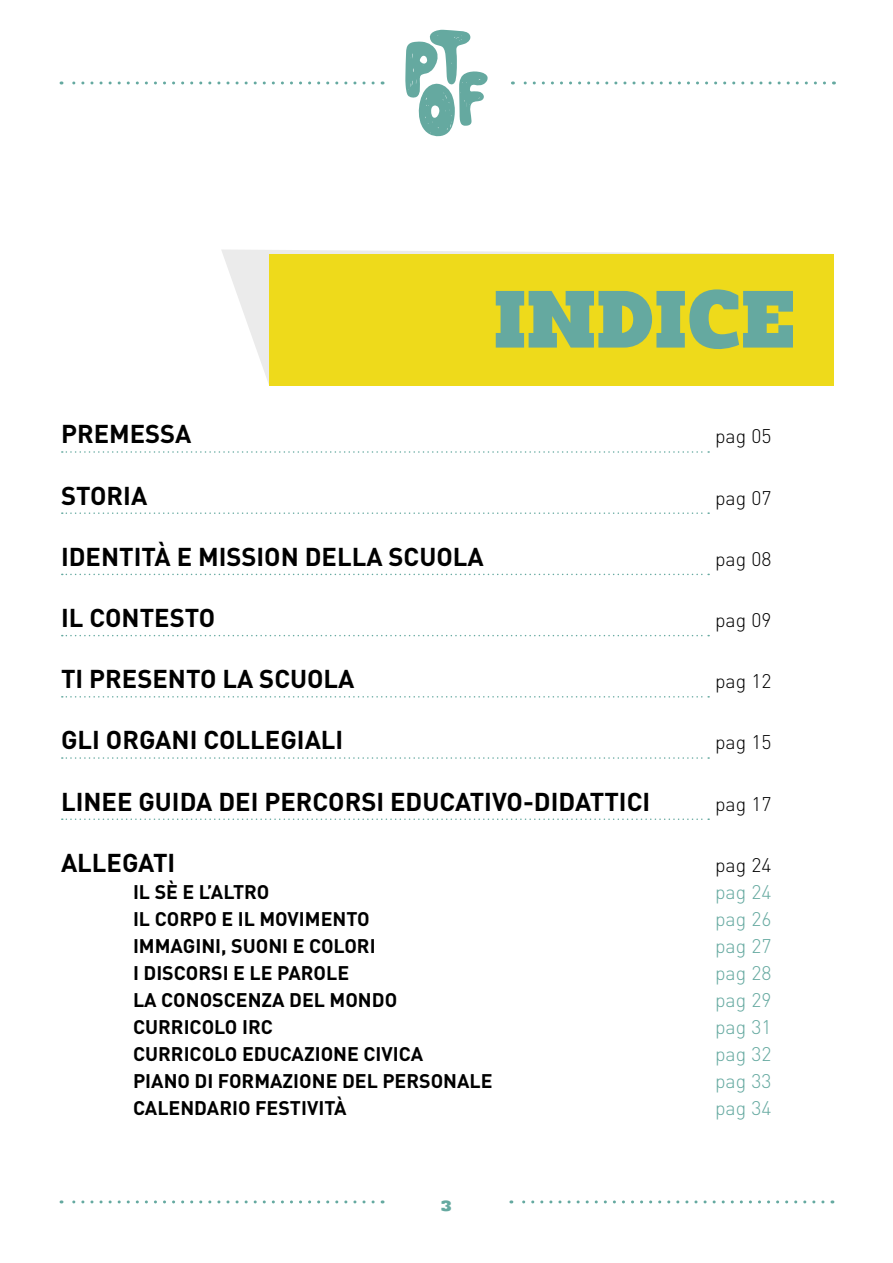
<style>
.page{position:relative;width:893px;height:1263px;background:#fff}
.page>*{position:absolute;margin:0;border:0;box-sizing:border-box;transform-origin:0 0}
.t1{font:88.5px "Romeral";color:#65a9a0}
.t2{font:700 25.5px "DIN";color:#000}
.t3{font:700 19.5px "DIN";color:#000}
.t4{font:300 19.5px "DIN";color:#65a9a0}
.t5{font:300 19.5px "DIN";color:#000}
.t6{font:19.5px "Romeral";color:#65a9a0}
</style>
<div class="page">
<svg style="left:405px;top:30px;width:83px;height:107px"></svg>
<svg style="left:61px;top:81px;width:312px;height:3px"></svg>
<svg style="left:512px;top:81px;width:312px;height:3px"></svg>
<svg style="left:61px;top:1200px;width:312px;height:3px"></svg>
<svg style="left:511px;top:1200px;width:312px;height:3px"></svg>
<svg style="left:62px;top:451px;width:647px;height:2px"></svg>
<svg style="left:62px;top:512px;width:647px;height:2px"></svg>
<svg style="left:62px;top:574px;width:647px;height:1px"></svg>
<svg style="left:62px;top:635px;width:647px;height:1px"></svg>
<svg style="left:62px;top:696px;width:647px;height:1px"></svg>
<svg style="left:62px;top:757px;width:647px;height:2px"></svg>
<svg style="left:62px;top:818px;width:647px;height:2px"></svg>
<svg style="left:221px;top:249px;width:549px;height:135px"></svg>
<div style="left:269px;top:254px;width:564px;height:132px;background:#eeda1b"></div>
<h1 class="t1" style="left:494px;top:267px;width:303px">INDICE</h1>
<h2 class="t2" style="left:61px;top:417px;width:132px">PREMESSA</h2>
<p class="t5" style="left:715px;top:424px;width:58px">pag 05</p>
<h2 class="t2" style="left:61px;top:479px;width:88px">STORIA</h2>
<p class="t5" style="left:715px;top:486px;width:58px">pag 07</p>
<h2 class="t2" style="left:61px;top:540px;width:424px">IDENTITÀ E MISSION DELLA SCUOLA</h2>
<p class="t5" style="left:715px;top:547px;width:58px">pag 08</p>
<h2 class="t2" style="left:61px;top:601px;width:156px">IL CONTESTO</h2>
<p class="t5" style="left:715px;top:608px;width:58px">pag 09</p>
<h2 class="t2" style="left:61px;top:662px;width:295px">TI PRESENTO LA SCUOLA</h2>
<p class="t5" style="left:715px;top:669px;width:58px">pag 12</p>
<h2 class="t2" style="left:61px;top:723px;width:284px">GLI ORGANI COLLEGIALI</h2>
<p class="t5" style="left:715px;top:730px;width:58px">pag 15</p>
<h2 class="t2" style="left:61px;top:785px;width:591px">LINEE GUIDA DEI PERCORSI EDUCATIVO-DIDATTICI</h2>
<p class="t5" style="left:715px;top:792px;width:58px">pag 17</p>
<h2 class="t2" style="left:61px;top:846px;width:116px">ALLEGATI</h2>
<p class="t5" style="left:715px;top:853px;width:58px">pag 24</p>
<p class="t3" style="left:133px;top:879px;width:138px">IL SÈ E L’ALTRO</p>
<p class="t4" style="left:715px;top:880px;width:58px">pag 24</p>
<p class="t3" style="left:133px;top:906px;width:238px">IL CORPO E IL MOVIMENTO</p>
<p class="t4" style="left:715px;top:907px;width:58px">pag 26</p>
<p class="t3" style="left:133px;top:933px;width:244px">IMMAGINI, SUONI E COLORI</p>
<p class="t4" style="left:715px;top:934px;width:58px">pag 27</p>
<p class="t3" style="left:133px;top:960px;width:218px">I DISCORSI E LE PAROLE</p>
<p class="t4" style="left:715px;top:961px;width:58px">pag 28</p>
<p class="t3" style="left:133px;top:987px;width:266px">LA CONOSCENZA DEL MONDO</p>
<p class="t4" style="left:715px;top:988px;width:58px">pag 29</p>
<p class="t3" style="left:133px;top:1014px;width:141px">CURRICOLO IRC</p>
<p class="t4" style="left:715px;top:1015px;width:58px">pag 31</p>
<p class="t3" style="left:133px;top:1041px;width:292px">CURRICOLO EDUCAZIONE CIVICA</p>
<p class="t4" style="left:715px;top:1042px;width:58px">pag 32</p>
<p class="t3" style="left:133px;top:1068px;width:361px">PIANO DI FORMAZIONE DEL PERSONALE</p>
<p class="t4" style="left:715px;top:1069px;width:58px">pag 33</p>
<p class="t3" style="left:133px;top:1095px;width:215px">CALENDARIO FESTIVITÀ</p>
<p class="t4" style="left:715px;top:1096px;width:58px">pag 34</p>
<p class="t6" style="left:441px;top:1193px;width:12px">3</p>
</div>
